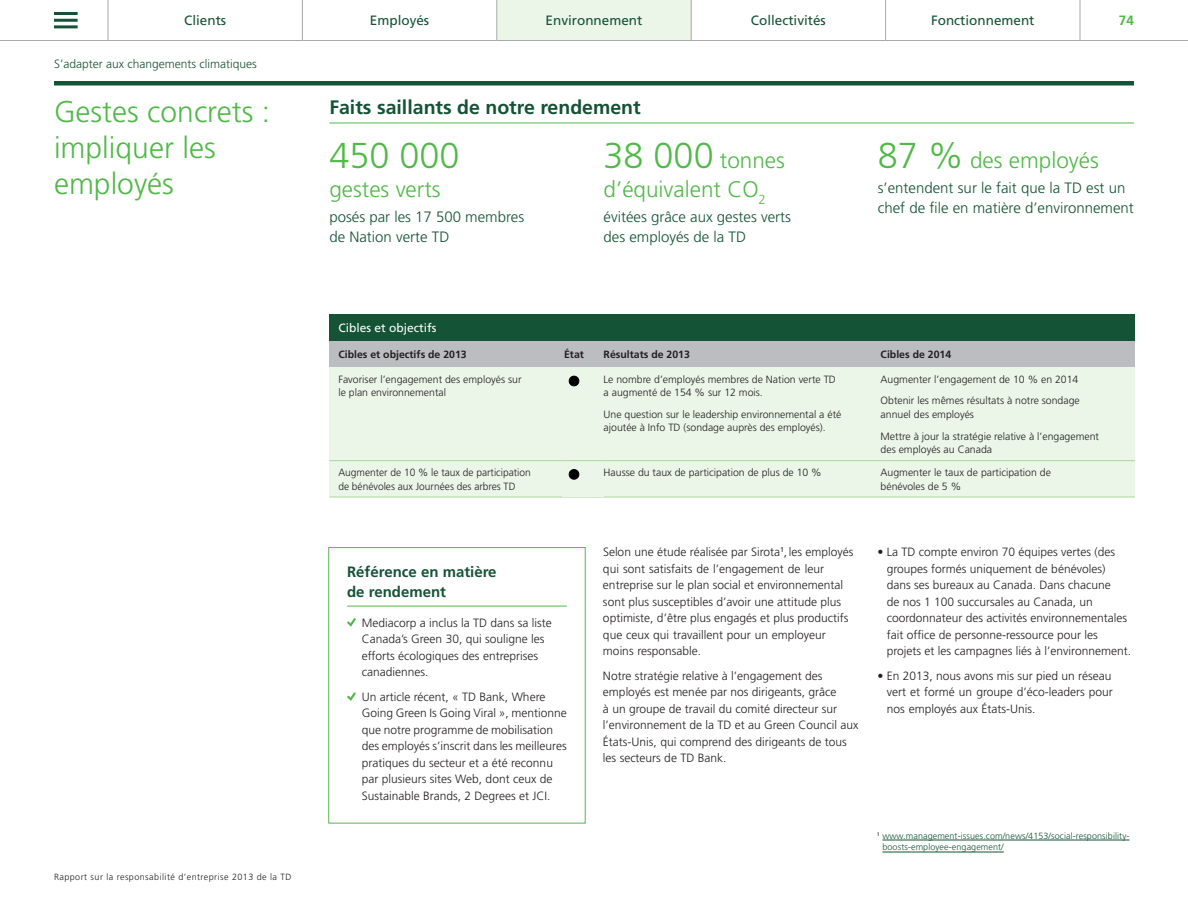
<style>
.page{position:relative;width:1188px;height:918px;background:#fff}
.page>*{position:absolute;margin:0;border:0;box-sizing:border-box;transform-origin:0 0}
.t1{font:300 36px "Frutiger LT Std";color:#51b948}
.t2{font:300 30px/36px "Frutiger LT Std";color:#51b948}
.t3{font:300 22.5px/29.2px "Frutiger LT Std";color:#51b948}
.t4{font:700 19.5px "Frutiger LT Std";color:#155336}
.t5{font:300 15px/19.5px "Frutiger LT Std";color:#155336}
.t6{font:700 15px/19.5px "Frutiger LT Std";color:#155336}
.t7{font:13.5px "Frutiger LT Std";color:#155336}
.t8{font:700 13.5px "Frutiger LT Std";color:#51b948}
.t9{font:300 12px/16.5px "Frutiger";color:#231f20}
.t10{font:300 12px/16.5px "Frutiger LT Std";color:#231f20}
.t11{font:300 12px "Frutiger";color:#155336}
.t12{font:12px "Frutiger LT Std";color:#fff}
.t13{font:300 10.5px/13.5px "Frutiger LT Std";color:#231f20}
.t14{font:700 10.5px "Frutiger LT Std";color:#231f20}
.t15{font:300 9px/12px "Frutiger LT Std";letter-spacing:.01em;color:#155336}
.t16{font:300 9px "Frutiger LT Std";letter-spacing:.05em;color:#231f20}
.s1{font-size:36px}
</style>
<div class="page">
<div style="left:497px;top:0;width:194px;height:40px;background:#ebf5e8"></div>
<hr style="left:882px;top:840px;width:247px;height:1px;background:#155336">
<hr style="left:882px;top:852px;width:122px;height:1px;background:#155336">
<hr style="left:329px;top:123px;width:805px;height:1px;background:#51b948">
<div style="left:329px;top:341px;width:234px;height:26px;background:#bcbdc0"></div>
<div style="left:563px;top:341px;width:41px;height:26px;background:#bcbdc0"></div>
<div style="left:604px;top:341px;width:277px;height:26px;background:#bcbdc0"></div>
<div style="left:881px;top:341px;width:254px;height:26px;background:#bcbdc0"></div>
<div style="left:329px;top:367px;width:234px;height:94px;background:#ebf5e8"></div>
<div style="left:604px;top:367px;width:277px;height:94px;background:#ebf5e8"></div>
<div style="left:881px;top:367px;width:254px;height:94px;background:#ebf5e8"></div>
<div style="left:329px;top:461px;width:234px;height:36px;background:#ebf5e8"></div>
<div style="left:604px;top:461px;width:277px;height:36px;background:#ebf5e8"></div>
<div style="left:881px;top:461px;width:254px;height:36px;background:#ebf5e8"></div>
<hr style="left:329px;top:497px;width:234px;height:1px;background:#abd69b">
<hr style="left:563px;top:497px;width:41px;height:1px;background:#abd69b">
<hr style="left:604px;top:497px;width:277px;height:1px;background:#abd69b">
<hr style="left:881px;top:497px;width:254px;height:1px;background:#abd69b">
<hr style="left:347px;top:606px;width:220px;height:1px;background:#51b948">
<div style="left:328px;top:547px;width:258px;height:277px;border:1px solid #51b948"></div>
<div style="left:54px;top:81px;width:1080px;height:5px;background:#155336"></div>
<div style="left:563px;top:367px;width:41px;height:94px;background:#ebf5e8"></div>
<div style="left:563px;top:461px;width:41px;height:36px;background:#ebf5e8"></div>
<hr style="left:329px;top:460px;width:234px;height:1px;background:#abd69b">
<hr style="left:563px;top:460px;width:41px;height:1px;background:#abd69b">
<hr style="left:604px;top:460px;width:277px;height:1px;background:#abd69b">
<hr style="left:881px;top:460px;width:254px;height:1px;background:#abd69b">
<div style="left:329px;top:314px;width:806px;height:27px;background:#155336"></div>
<div style="left:569px;top:376px;width:10px;height:10px;background:#000;border-radius:50%"></div>
<div style="left:569px;top:469px;width:10px;height:11px;border:1px solid #000;border-radius:50%"></div>
<div style="left:569px;top:470px;width:10px;height:9px;background:#000;border-radius:50%"></div>
<svg style="left:347px;top:618px;width:9px;height:9px"></svg>
<svg style="left:347px;top:692px;width:9px;height:9px"></svg>
<hr style="left:0;top:40px;width:108px;height:1px;background:#a8a9ad">
<hr style="left:108px;top:40px;width:194px;height:1px;background:#a8a9ad">
<hr style="left:302px;top:40px;width:195px;height:1px;background:#a8a9ad">
<hr style="left:497px;top:40px;width:194px;height:1px;background:#a8a9ad">
<hr style="left:691px;top:40px;width:195px;height:1px;background:#a8a9ad">
<hr style="left:108px;top:0;width:1px;height:40px;background:#a8a9ad">
<hr style="left:302px;top:0;width:1px;height:40px;background:#a8a9ad">
<hr style="left:496px;top:0;width:1px;height:40px;background:#a8a9ad">
<hr style="left:691px;top:0;width:1px;height:40px;background:#a8a9ad">
<hr style="left:885px;top:0;width:1px;height:40px;background:#a8a9ad">
<hr style="left:1080px;top:0;width:1px;height:40px;background:#a8a9ad">
<hr style="left:886px;top:40px;width:194px;height:1px;background:#a8a9ad">
<hr style="left:1080px;top:40px;width:108px;height:1px;background:#a8a9ad">
<hr style="left:54px;top:12px;width:24px;height:3px;background:#155336">
<hr style="left:54px;top:19px;width:24px;height:3px;background:#155336">
<hr style="left:54px;top:25px;width:24px;height:3px;background:#155336">
<p class="t7" style="left:184px;top:13px;width:44px">Clients</p>
<p class="t7" style="left:370px;top:13px;width:61px">Employés</p>
<p class="t7" style="left:546px;top:13px;width:98px">Environnement</p>
<p class="t7" style="left:751px;top:13px;width:77px">Collectivités</p>
<p class="t7" style="left:931px;top:13px;width:105px">Fonctionnement</p>
<p class="t8" style="left:1119px;top:13px;width:17px">74</p>
<p class="t11" style="left:54px;top:57px;width:204px">S’adapter aux changements climatiques</p>
<h2 class="t2" style="left:54px;top:94px;width:218px">Gestes concrets : impliquer les employés</h2>
<h3 class="t4" style="left:329px;top:95px;width:313px">Faits saillants de notre rendement</h3>
<p class="t1" style="left:329px;top:135px;width:132px">450 000</p>
<p class="t3" style="left:329px;top:175px;width:113px">gestes verts</p>
<p class="t5" style="left:329px;top:208px;width:196px">posés par les 17 500 membres de Nation verte TD</p>
<p class="t3" style="left:604px;top:146px;width:183px"><span class="s1">38 000</span> tonnes d’équivalent CO<sub>2</sub></p>
<p class="t5" style="left:604px;top:208px;width:189px">évitées grâce aux gestes verts des employés de la TD</p>
<p class="t3" style="left:878px;top:146px;width:223px"><span class="s1">87 %</span> des employés</p>
<p class="t5" style="left:878px;top:178px;width:258px">s’entendent sur le fait que la TD est un chef de file en matière d’environnement</p>
<p class="t12" style="left:338px;top:321px;width:100px">Cibles et objectifs</p>
<p class="t14" style="left:338px;top:348px;width:130px">Cibles et objectifs de 2013</p>
<p class="t14" style="left:564px;top:348px;width:21px">État</p>
<p class="t14" style="left:604px;top:348px;width:88px">Résultats de 2013</p>
<p class="t14" style="left:881px;top:348px;width:72px">Cibles de 2014</p>
<p class="t13" style="left:338px;top:372px;width:185px">Favoriser l’engagement des employés sur le plan environnemental</p>
<p class="t13" style="left:604px;top:372px;width:234px">Le nombre d’employés membres de Nation verte TD a augmenté de 154 % sur 12 mois.</p>
<p class="t13" style="left:604px;top:408px;width:239px">Une question sur le leadership environnemental a été ajoutée à Info TD (sondage auprès des employés).</p>
<p class="t13" style="left:881px;top:368px;width:201px;line-height:21.8px">Augmenter l’engagement de 10 % en 2014<br>Obtenir les mêmes résultats à notre sondage</p>
<p class="t13" style="left:881px;top:404px;width:220px;line-height:21.8px">annuel des employés<br>Mettre à jour la stratégie relative à l’engagement</p>
<p class="t13" style="left:881px;top:443px;width:113px">des employés au Canada</p>
<p class="t13" style="left:338px;top:466px;width:194px">Augmenter de 10 % le taux de participation de bénévoles aux Journées des arbres TD</p>
<p class="t13" style="left:604px;top:466px;width:220px">Hausse du taux de participation de plus de 10 %</p>
<p class="t13" style="left:881px;top:466px;width:172px">Augmenter le taux de participation de bénévoles de 5 %</p>
<p class="t16" style="left:54px;top:872px;width:239px">Rapport sur la responsabilité d’entreprise 2013 de la TD</p>
<p class="t6" style="left:347px;top:562px;width:151px">Référence en matière de rendement</p>
<p class="t9" style="left:362px;top:614px;width:192px">Mediacorp a inclus la TD dans sa liste<br>Canada’s Green 30, qui souligne les efforts écologiques des entreprises canadiennes.</p>
<p class="t10" style="left:362px;top:689px;width:206px">Un article récent, « TD Bank, Where Going Green Is Going Viral », mentionne que notre programme de mobilisation des employés s’inscrit dans les meilleures pratiques du secteur et a été reconnu par plusieurs sites Web, dont ceux de Sustainable Brands, 2 Degrees et JCI.</p>
<p class="t9" style="left:603px;top:544px;width:252px">Selon une étude réalisée par Sirota<sup>1</sup>, les employés qui sont satisfaits de l’engagement de leur entreprise sur le plan social et environnemental sont plus susceptibles d’avoir une attitude plus optimiste, d’être plus engagés et plus productifs que ceux qui travaillent pour un employeur moins responsable.</p>
<p class="t9" style="left:603px;top:668px;width:257px">Notre stratégie relative à l’engagement des employés est menée par nos dirigeants, grâce<br>à un groupe de travail du comité directeur sur l’environnement de la TD et au Green Council aux États-Unis, qui comprend des dirigeants de tous les secteurs de TD Bank.</p>
<p class="t9" style="left:887px;top:544px;width:246px;text-indent:-9px">• La TD compte environ 70 équipes vertes (des groupes formés uniquement de bénévoles) dans ses bureaux au Canada. Dans chacune<br>de nos 1 100 succursales au Canada, un coordonnateur des activités environnementales fait office de personne-ressource pour les projets et les campagnes liés à l’environnement.</p>
<p class="t9" style="left:887px;top:668px;width:228px;text-align:justify;text-indent:-9px">• En 2013, nous avons mis sur pied un réseau vert et formé un groupe d’éco-leaders pour nos employés aux États-Unis.</p>
<p class="t15" style="left:882px;top:830px;width:248px;text-indent:-6px"><sup>1</sup> www.management-issues.com/news/4153/social-responsibility&shy;boosts-employee-engagement/</p>
</div>
